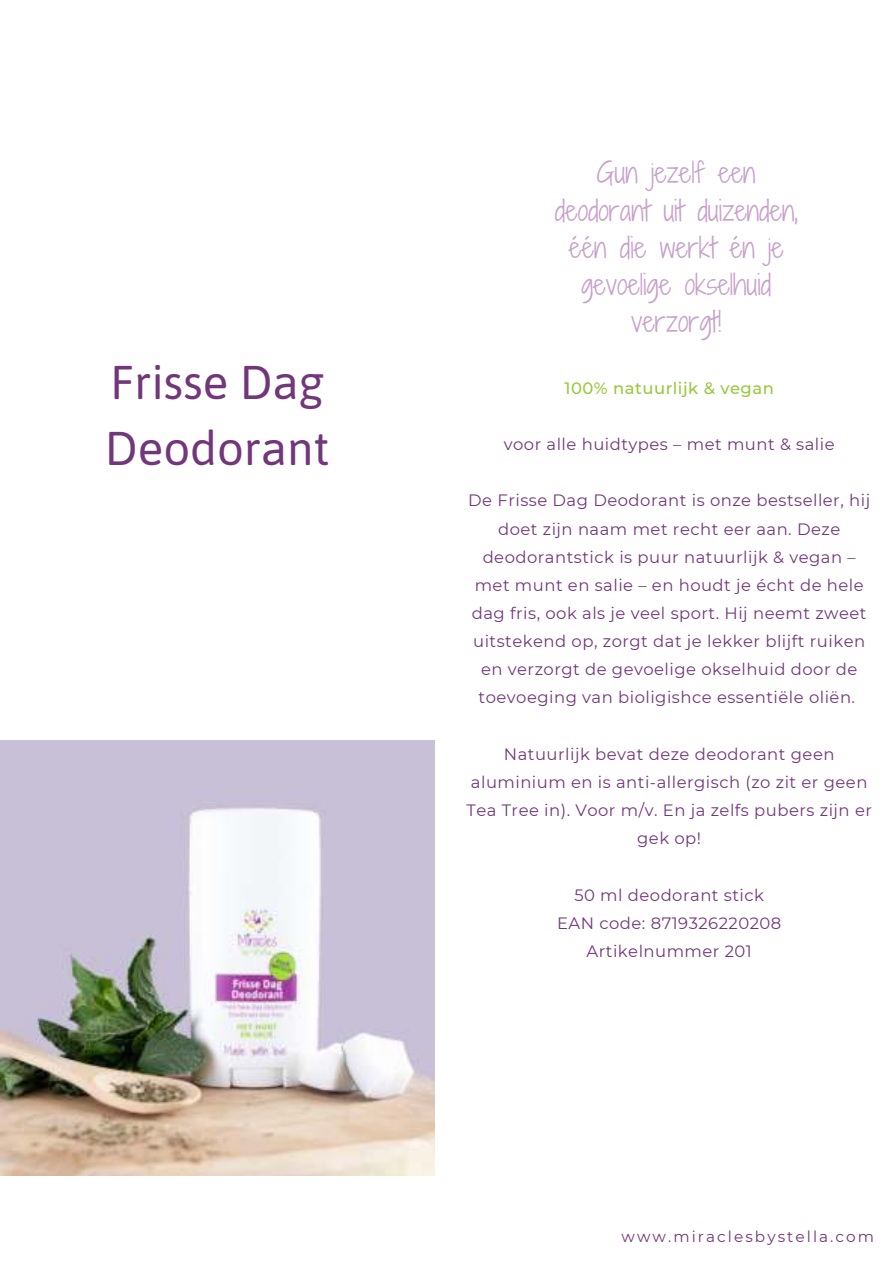
<style>
.page{position:relative;width:894px;height:1264px;background:#fff}
.page>*{position:absolute;margin:0;border:0;box-sizing:border-box;transform-origin:0 0}
.t1{font:47.25px/65.2px "Asap";color:#72377b}
.t2{font:27px/37.2px "Shadows Into Light Two";color:#c7a1ca;text-align:center}
.t3{font:16.35px/28.2px "Montserrat";letter-spacing:.03em;color:#72377b;text-align:center}
.t4{font:500 16.35px "Montserrat";letter-spacing:.03em;color:#98c93c}
.t5{font:15.3px "Montserrat";letter-spacing:.135em;color:#72377b}
</style>
<div class="page">
<img style="left:0;top:740px;width:435px;height:435px">
<h1 class="t1" style="left:105px;top:347px;width:226px">Frisse Dag<br>Deodorant</h1>
<h2 class="t2" style="left:554px;top:154px;width:244px">Gun jezelf een deodorant uit duizenden, één die werkt én je gevoelige okselhuid verzorgt!</h2>
<p class="t4" style="left:564px;top:376px;width:211px">100% natuurlijk &amp; vegan</p>
<p class="t3" style="left:503px;top:429px;width:332px">voor alle huidtypes – met munt &amp; salie</p>
<p class="t3" style="left:468px;top:486px;width:403px">De Frisse Dag Deodorant is onze bestseller, hij doet zijn naam met recht eer aan. Deze deodorantstick is puur natuurlijk &amp; vegan – met munt en salie – en houdt je écht de hele dag fris, ook als je veel sport. Hij neemt zweet uitstekend op, zorgt dat je lekker blijft ruiken en verzorgt de gevoelige okselhuid door de toevoeging van bioligishce essentiële oliën.</p>
<p class="t3" style="left:466px;top:739px;width:407px">Natuurlijk bevat deze deodorant geen aluminium en is anti-allergisch (zo zit er geen Tea Tree in). Voor m/v. En ja zelfs pubers zijn er gek op!</p>
<p class="t3" style="left:557px;top:880px;width:226px">50 ml deodorant stick<br>EAN code: 8719326220208<br>Artikelnummer 201</p>
<p class="t5" style="left:621px;top:1225px;width:254px">www.miraclesbystella.com</p>
</div>
